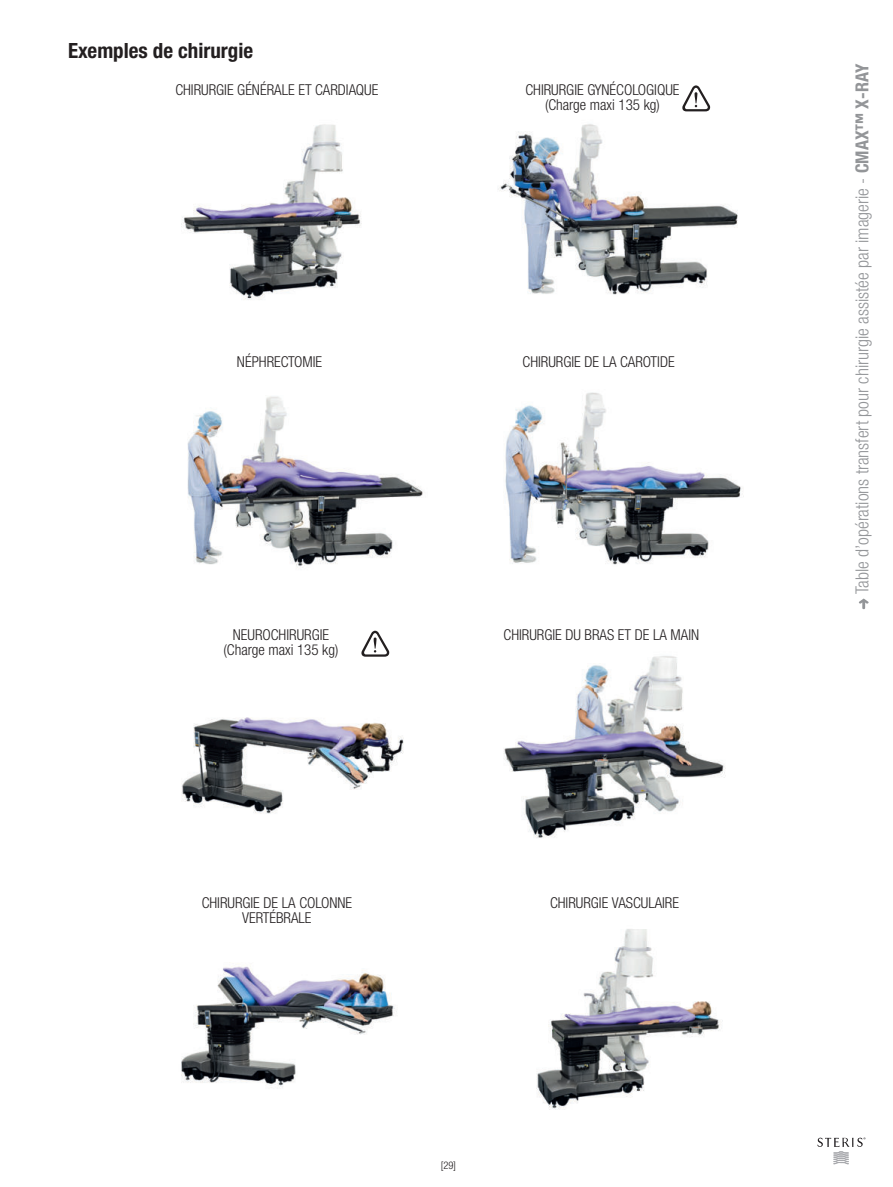
<style>
.page{position:relative;width:893px;height:1187px;background:#fff}
.page>*{position:absolute;margin:0;border:0;box-sizing:border-box;transform-origin:0 0}
.t1{font:700 condensed 21px "Helvetica Neue LTW1 G";color:#231f20}
.t2{font:300 condensed 18px "Helvetica Neue LTW1 G";color:#939598}
.t3{font:300 condensed 15px/15px "Helvetica Neue LTW1 G";color:#231f20;text-align:center}
.t4{font:300 condensed 10.5px "Helvetica Neue LTW1 G";color:#231f20}
.s1{font-family:"Helvetica Neue LT Pro";font-weight:700}
</style>
<div class="page">
<svg style="left:859px;top:598px;width:10px;height:11px"></svg>
<svg style="left:818px;top:1137px;width:48px;height:27px"></svg>
<img style="left:181px;top:124px;width:181px;height:176px">
<img style="left:498px;top:124px;width:240px;height:171px">
<img style="left:181px;top:966px;width:216px;height:122px">
<img style="left:536px;top:929px;width:187px;height:181px">
<img style="left:505px;top:392px;width:239px;height:173px">
<img style="left:187px;top:396px;width:236px;height:172px">
<img style="left:181px;top:652px;width:223px;height:162px">
<img style="left:503px;top:656px;width:223px;height:182px">
<svg style="left:682px;top:85px;width:28px;height:26px"></svg>
<svg style="left:361px;top:630px;width:28px;height:26px"></svg>
<h1 class="t1" style="left:68px;top:39px;width:187px">Exemples de chirurgie</h1>
<p class="t3" style="left:175px;top:83px;width:205px">CHIRURGIE GÉNÉRALE ET CARDIAQUE</p>
<p class="t3" style="left:525px;top:83px;width:156px">CHIRURGIE GYNÉCOLOGIQUE (Charge maxi 135 kg)</p>
<p class="t3" style="left:237px;top:354px;width:87px">NÉPHRECTOMIE</p>
<p class="t3" style="left:523px;top:354px;width:154px">CHIRURGIE DE LA CAROTIDE</p>
<p class="t3" style="left:224px;top:626px;width:116px">NEUROCHIRURGIE (Charge maxi 135 kg)</p>
<p class="t3" style="left:504px;top:626px;width:197px">CHIRURGIE DU BRAS ET DE LA MAIN</p>
<p class="t3" style="left:202px;top:895px;width:152px">CHIRURGIE DE LA COLONNE<br>VERTÉBRALE</p>
<p class="t3" style="left:550px;top:895px;width:131px">CHIRURGIE VASCULAIRE</p>
<p class="t4" style="left:441px;top:1159px;width:17px">[29]</p>
<p class="t2" style="left:852px;top:594px;width:532px;rotate:-90deg">Table d’opérations transfert pour chirurgie assistée par imagerie - <span class="s1">CMAX™ X-RAY</span></p>
</div>
